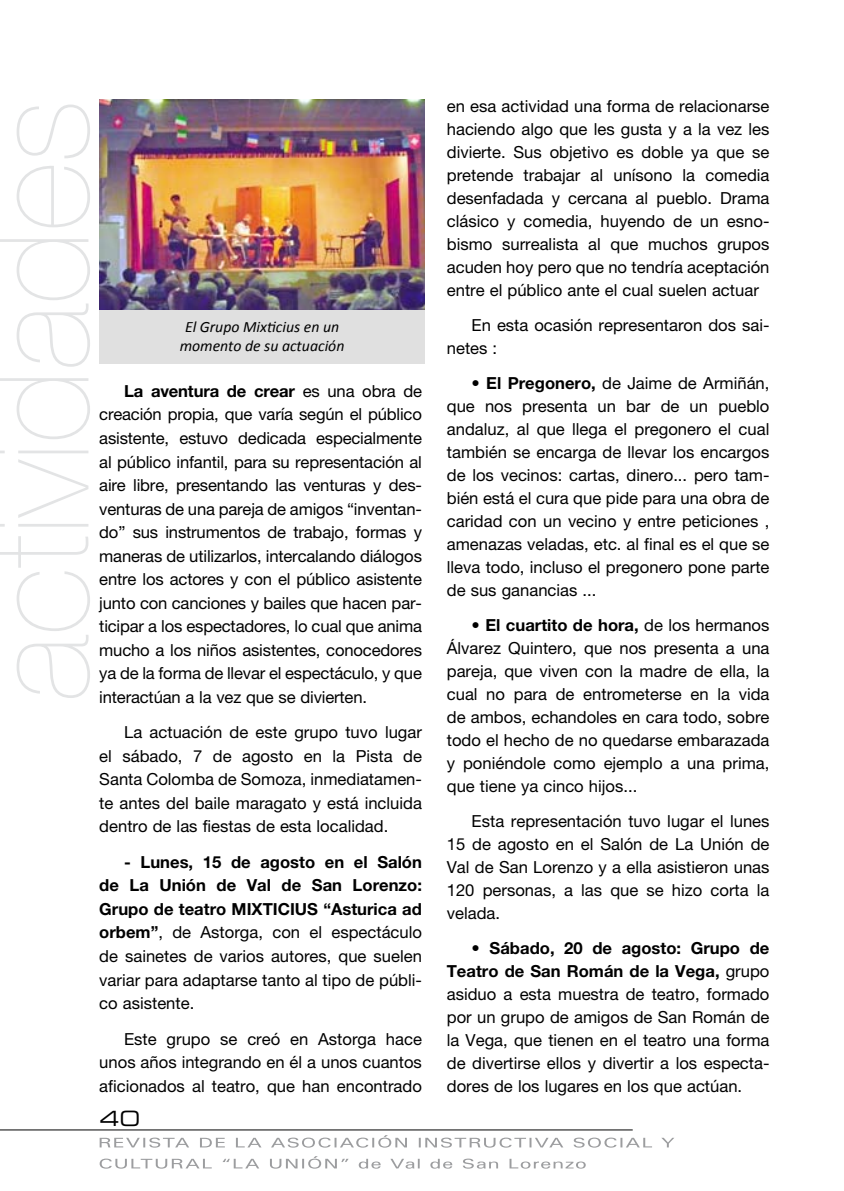
<style>
.page{position:relative;width:844px;height:1191px;background:#fff}
.page>*{position:absolute;margin:0;border:0;box-sizing:border-box;transform-origin:0 0}
.t1{font:200 136.5px "Helvetica Neue";color:#e3e4e5}
.t2{font:21px "Eurostile Extended Two";color:#000}
.t3{font:16.62px/22.9px "Helvetica Neue";color:#000;text-align:justify}
.t4{font:italic 15.75px/18.9px "Calibri";color:#000;text-align:center}
.s1{font-weight:700}
</style>
<div class="page">
<hr style="left:0;top:1129px;width:632px;height:1px;background:#000">
<svg style="left:100px;top:1135px;width:574px;height:12px"></svg>
<svg style="left:100px;top:1156px;width:485px;height:12px"></svg>
<img style="left:99px;top:99px;width:325px;height:211px">
<div style="left:99px;top:310px;width:326px;height:54px;background:#e0e0e0"></div>
<h1 class="t1" style="left:-39px;top:701px;width:603px;rotate:-90deg">actividades</h1>
<p class="t4" style="left:180px;top:317px;width:166px">El Grupo Mixticius en un momento de su actuación</p>
<p class="t3" style="left:99px;top:379px;width:324px;line-height:23.4px;text-indent:25px"><span class="s1">La aventura de crear</span> es una obra de creación propia, que varía según el público asistente, estuvo dedicada especialmente al público infantil, para su representación al aire libre, presentando las venturas y des&shy;venturas de una pareja de amigos “inventan&shy;do” sus instrumentos de trabajo, formas y maneras de utilizarlos, intercalando diálogos entre los actores y con el público asistente junto con canciones y bailes que hacen par&shy;ticipar a los espectadores, lo cual que anima mucho a los niños asistentes, conocedores ya de la forma de llevar el espectáculo, y que interactúan a la vez que se divierten.</p>
<p class="t3" style="left:99px;top:720px;width:324px;line-height:23.4px;text-indent:25px">La actuación de este grupo tuvo lugar el sábado, 7 de agosto en la Pista de Santa Colomba de Somoza, inmediatamen&shy;te antes del baile maragato y está incluida dentro de las fiestas de esta localidad.</p>
<p class="t3" style="left:99px;top:850px;width:324px;line-height:23.4px;text-indent:25px"><span class="s1">- Lunes, 15 de agosto en el Salón de La Unión de Val de San Lorenzo:<br>Grupo de teatro MIXTICIUS “Asturica ad orbem”</span>, de Astorga, con el espectáculo de sainetes de varios autores, que suelen variar para adaptarse tanto al tipo de públi&shy;co asistente.</p>
<p class="t3" style="left:99px;top:1026px;width:324px;line-height:23.4px;text-indent:25px">Este grupo se creó en Astorga hace unos años integrando en él a unos cuantos aficionados al teatro, que han encontrado</p>
<p class="t2" style="left:100px;top:1104px;width:42px">40</p>
<p class="t3" style="left:446px;top:95px;width:324px">en esa actividad una forma de relacionarse haciendo algo que les gusta y a la vez les divierte. Sus objetivo es doble ya que se pretende trabajar al unísono la comedia desenfadada y cercana al pueblo. Drama clásico y comedia, huyendo de un esno&shy;bismo surrealista al que muchos grupos acuden hoy pero que no tendría aceptación entre el público ante el cual suelen actuar</p>
<p class="t3" style="left:446px;top:313px;width:324px;text-indent:25px">En esta ocasión representaron dos sai&shy;netes :</p>
<p class="t3" style="left:446px;top:371px;width:324px;text-indent:25px"><span class="s1">• El Pregonero,</span> de Jaime de Armiñán, que nos presenta un bar de un pueblo andaluz, al que llega el pregonero el cual también se encarga de llevar los encargos de los vecinos: cartas, dinero... pero tam&shy;bién está el cura que pide para una obra de caridad con un vecino y entre peticiones , amenazas veladas, etc. al final es el que se lleva todo, incluso el pregonero pone parte de sus ganancias ...</p>
<p class="t3" style="left:446px;top:613px;width:324px;text-indent:25px"><span class="s1">• El cuartito de hora,</span> de los hermanos Álvarez Quintero, que nos presenta a una pareja, que viven con la madre de ella, la cual no para de entrometerse en la vida de ambos, echandoles en cara todo, sobre todo el hecho de no quedarse embarazada y poniéndole como ejemplo a una prima, que tiene ya cinco hijos...</p>
<p class="t3" style="left:446px;top:809px;width:324px;text-indent:25px">Esta representación tuvo lugar el lunes 15 de agosto en el Salón de La Unión de Val de San Lorenzo y a ella asistieron unas 120 personas, a las que se hizo corta la velada.</p>
<p class="t3" style="left:446px;top:936px;width:324px;text-indent:25px"><span class="s1">• Sábado, 20 de agosto: Grupo de Teatro de San Román de la Vega,</span> grupo asiduo a esta muestra de teatro, formado por un grupo de amigos de San Román de la Vega, que tienen en el teatro una forma de divertirse ellos y divertir a los especta&shy;dores de los lugares en los que actúan.</p>
</div>
